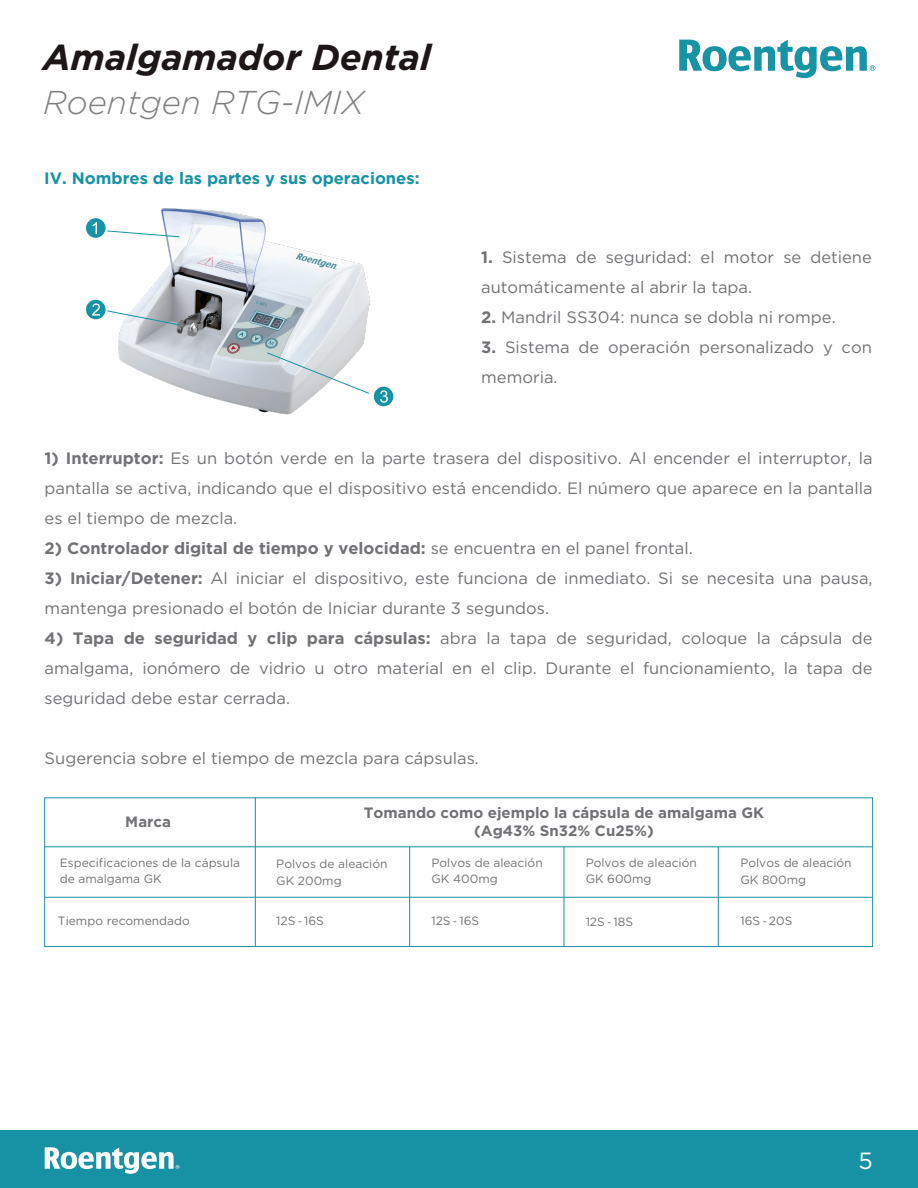
<style>
.page{position:relative;width:918px;height:1188px;background:#fff}
.page>*{position:absolute;margin:0;border:0;box-sizing:border-box;transform-origin:0 0}
.t1{font:italic 700 36px "Gotham HTF";color:#1c1617}
.t2{font:italic 300 33px "Gotham HTF";color:#808080}
.t3{font:23.4px "Gotham HTF";color:#fff}
.t4{font:16.5px/30px "Gotham HTF";color:#727276}
.t5{font:700 16.5px "Gotham HTF";color:#727276}
.t6{font:700 16.5px "Gotham HTF";color:#1792a4}
.t7{font:700 15px/18px "Gotham HTF";color:#727276;text-align:center}
.t8{font:12px/16.5px "Gotham HTF";color:#727276}
.s1{font-weight:700}
.s2{font-weight:400}
.s3{font-family:"Myriad Pro"}
</style>
<div class="page">
<img style="left:107px;top:208px;width:275px;height:207px">
<svg style="left:679px;top:40px;width:196px;height:38px"></svg>
<div style="left:0;top:1130px;width:918px;height:58px;background:#1792a4"></div>
<svg style="left:45px;top:1147px;width:134px;height:27px"></svg>
<div style="left:86px;top:218px;width:20px;height:20px;background:#1693a5;border-radius:50%"></div>
<svg style="left:93px;top:222px;width:4px;height:12px"></svg>
<div style="left:86px;top:300px;width:20px;height:19px;background:#1693a5;border-radius:50%"></div>
<svg style="left:92px;top:304px;width:8px;height:12px"></svg>
<div style="left:374px;top:387px;width:19px;height:19px;background:#1693a5;border-radius:50%"></div>
<svg style="left:380px;top:390px;width:8px;height:13px"></svg>
<svg style="left:107px;top:231px;width:73px;height:6px"></svg>
<svg style="left:107px;top:311px;width:73px;height:14px"></svg>
<svg style="left:267px;top:352px;width:102px;height:42px"></svg>
<div style="left:44px;top:797px;width:829px;height:150px;border:1px solid #1991a2"></div>
<hr style="left:255px;top:798px;width:1px;height:149px;background:#1991a2">
<hr style="left:409px;top:847px;width:1px;height:100px;background:#1991a2">
<hr style="left:564px;top:847px;width:1px;height:100px;background:#1991a2">
<hr style="left:718px;top:847px;width:1px;height:100px;background:#1991a2">
<hr style="left:45px;top:846px;width:828px;height:1px;background:#1991a2">
<hr style="left:45px;top:897px;width:828px;height:1px;background:#1991a2">
<h1 class="t1" style="left:43px;top:37px;width:389px">Amalgamador Dental</h1>
<h2 class="t2" style="left:43px;top:84px;width:322px">Roentgen RTG-IMIX</h2>
<p class="t6" style="left:44px;top:168px;width:377px">IV. Nombres de las partes y sus operaciones:</p>
<p class="t4" style="left:481px;top:242px;width:392px"><span class="s1">1.</span> Sistema de seguridad: el motor se detiene automáticamente al abrir la tapa.</p>
<p class="t4" style="left:481px;top:302px;width:356px"><span class="s1">2.</span> Mandril SS304: nunca se dobla ni rompe.</p>
<p class="t4" style="left:481px;top:332px;width:392px"><span class="s1">3.</span> Sistema de operación personalizado y con memoria.</p>
<p class="t4" style="left:45px;top:443px;width:829px;text-align:justify"><span class="s1">1) Interruptor:</span> Es un botón verde en la parte trasera del dispositivo. Al encender el interruptor, la pantalla se activa, indicando que el dispositivo está encendido. El número que aparece en la pantalla es el tiempo de mezcla.</p>
<p class="t5" style="left:45px;top:539px;width:650px">2) Controlador digital de tiempo y velocidad: <span class="s2">se encuentra en el panel frontal.</span></p>
<p class="t4" style="left:45px;top:563px;width:830px"><span class="s1">3) Iniciar/Detener:</span> Al iniciar el dispositivo, este funciona de inmediato. Si se necesita una pausa, mantenga presionado el botón de Iniciar durante 3 segundos.</p>
<p class="t4" style="left:45px;top:623px;width:829px;text-align:justify"><span class="s1">4) Tapa de seguridad y clip para cápsulas:</span> abra la tapa de seguridad, coloque la cápsula de amalgama, ionómero de vidrio u otro material en el clip. Durante el funcionamiento, la tapa de seguridad debe estar cerrada.</p>
<p class="t4" style="left:45px;top:743px;width:436px">Sugerencia sobre el tiempo de mezcla para cápsulas.</p>
<p class="t7" style="left:125px;top:813px;width:47px">Marca</p>
<p class="t7" style="left:364px;top:803px;width:402px">Tomando como ejemplo la cápsula de amalgama GK (Ag43% Sn32% Cu25%)</p>
<p class="t8" style="left:276px;top:855px;width:113px">Polvos de aleación<br>GK 200mg</p>
<p class="t8" style="left:431px;top:854px;width:113px">Polvos de aleación<br>GK 400mg</p>
<p class="t8" style="left:586px;top:854px;width:113px">Polvos de aleación<br>GK 600mg</p>
<p class="t8" style="left:740px;top:854px;width:113px">Polvos de aleación<br>GK 800mg</p>
<p class="t8" style="left:276px;top:912px;width:49px">12S <span class="s3">-</span> 16S</p>
<p class="t8" style="left:431px;top:912px;width:49px">12S <span class="s3">-</span> 16S</p>
<p class="t8" style="left:586px;top:913px;width:49px">12S <span class="s3">-</span> 18S</p>
<p class="t8" style="left:740px;top:912px;width:53px">16S <span class="s3">-</span> 20S</p>
<p class="t8" style="left:60px;top:854px;width:182px">Especificaciones de la cápsula de amalgama GK</p>
<p class="t8" style="left:58px;top:912px;width:133px">Tiempo recomendado</p>
<h3 class="t3" style="left:858px;top:1148px;width:16px">5</h3>
</div>
